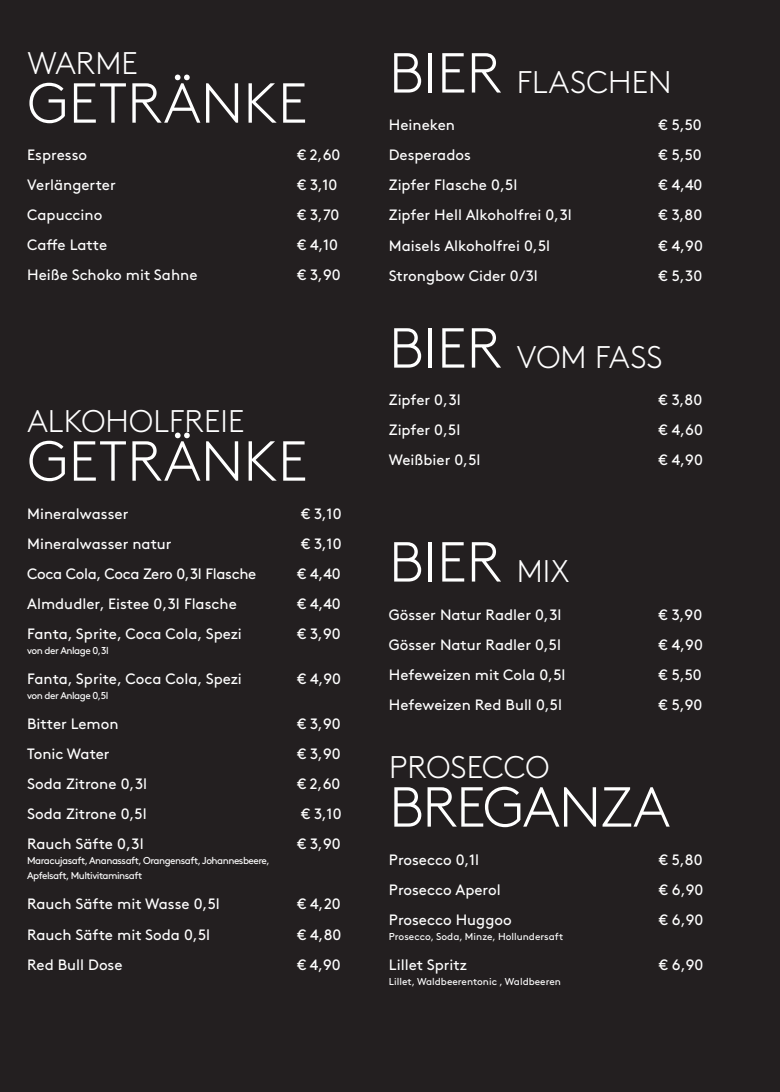
<style>
.page{position:relative;width:780px;height:1092px;background:#fff}
.page>*{position:absolute;margin:0;border:0;box-sizing:border-box;transform-origin:0 0}
.t1{font:300 56.25px "Brown";letter-spacing:.005em;color:#fff}
.t2{font:300 56.25px "Brown";letter-spacing:-.015em;color:#fff}
.t3{font:300 31.25px "Brown";letter-spacing:.005em;color:#fff}
.t4{font:15px "Brown";color:#fff}
.t5{font:15px "Brown Std";color:#fff}
.t6{font:15px "Brown";letter-spacing:-.02em;color:#fff}
.t7{font:10px "Brown";letter-spacing:-.05em;color:#fff}
.t8{font:10px "Brown";color:#fff}
.s1{font-size:56.25px}
.s2{font-size:31.25px}
</style>
<div class="page">
<div style="left:0;top:0;width:780px;height:1091px;background:#231f20"></div>
<p class="t3" style="left:27px;top:40px;width:112px">WARME</p>
<p class="t1" style="left:27px;top:62px;width:281px">GETRÄNKE</p>
<p class="t4" style="left:27px;top:144px;width:61px">Espresso</p>
<p class="t4" style="left:297px;top:144px;width:44px">€ 2,60</p>
<p class="t4" style="left:27px;top:174px;width:90px">Verlängerter</p>
<p class="t4" style="left:297px;top:174px;width:42px">€ 3,10</p>
<p class="t4" style="left:27px;top:204px;width:77px">Capuccino</p>
<p class="t4" style="left:297px;top:204px;width:43px">€ 3,70</p>
<p class="t4" style="left:27px;top:234px;width:81px">Caffe Latte</p>
<p class="t4" style="left:297px;top:234px;width:42px">€ 4,10</p>
<p class="t4" style="left:27px;top:264px;width:172px">Heiße Schoko mit Sahne</p>
<p class="t4" style="left:297px;top:264px;width:45px">€ 3,90</p>
<p class="t3" style="left:27px;top:398px;width:218px">ALKOHOLFREIE</p>
<p class="t1" style="left:27px;top:419px;width:281px">GETRÄNKE</p>
<p class="t4" style="left:27px;top:502px;width:103px">Mineralwasser</p>
<p class="t4" style="left:301px;top:502px;width:42px">€ 3,10</p>
<p class="t4" style="left:27px;top:532px;width:146px">Mineralwasser natur</p>
<p class="t4" style="left:301px;top:532px;width:42px">€ 3,10</p>
<p class="t6" style="left:27px;top:562px;width:231px">Coca Cola, Coca Zero 0,3l Flasche</p>
<p class="t4" style="left:297px;top:562px;width:45px">€ 4,40</p>
<p class="t4" style="left:27px;top:592px;width:211px">Almdudler, Eistee 0,3l Flasche</p>
<p class="t4" style="left:297px;top:592px;width:45px">€ 4,40</p>
<p class="t4" style="left:27px;top:622px;width:216px">Fanta, Sprite, Coca Cola, Spezi</p>
<p class="t4" style="left:297px;top:622px;width:45px">€ 3,90</p>
<p class="t7" style="left:27px;top:643px;width:83px">von der Anlage 0,3l</p>
<p class="t4" style="left:27px;top:667px;width:216px">Fanta, Sprite, Coca Cola, Spezi</p>
<p class="t4" style="left:297px;top:667px;width:45px">€ 4,90</p>
<p class="t7" style="left:27px;top:688px;width:83px">von der Anlage 0,5l</p>
<p class="t4" style="left:27px;top:712px;width:93px">Bitter Lemon</p>
<p class="t4" style="left:297px;top:712px;width:45px">€ 3,90</p>
<p class="t4" style="left:27px;top:742px;width:84px">Tonic Water</p>
<p class="t4" style="left:297px;top:742px;width:45px">€ 3,90</p>
<p class="t4" style="left:27px;top:772px;width:121px">Soda Zitrone 0,3l</p>
<p class="t4" style="left:297px;top:772px;width:44px">€ 2,60</p>
<p class="t4" style="left:27px;top:802px;width:121px">Soda Zitrone 0,5l</p>
<p class="t4" style="left:301px;top:802px;width:42px">€ 3,10</p>
<p class="t4" style="left:27px;top:832px;width:118px">Rauch Säfte 0,3l</p>
<p class="t4" style="left:297px;top:832px;width:45px">€ 3,90</p>
<p class="t7" style="left:27px;top:853px;width:244px">Maracujasaft, Ananassaft, Orangensaft, Johannesbeere,</p>
<p class="t7" style="left:27px;top:868px;width:117px">Apfelsaft, Multivitaminsaft</p>
<p class="t4" style="left:27px;top:892px;width:194px">Rauch Säfte mit Wasse 0,5l</p>
<p class="t4" style="left:297px;top:892px;width:45px">€ 4,20</p>
<p class="t4" style="left:27px;top:922px;width:184px">Rauch Säfte mit Soda 0,5l</p>
<p class="t4" style="left:297px;top:922px;width:45px">€ 4,80</p>
<p class="t4" style="left:27px;top:952px;width:97px">Red Bull Dose</p>
<p class="t4" style="left:297px;top:952px;width:45px">€ 4,90</p>
<p class="t3" style="left:389px;top:59px;width:284px"><span class="s1">BIER</span> FLASCHEN</p>
<p class="t5" style="left:389px;top:116px;width:68px">Heineken</p>
<p class="t5" style="left:659px;top:116px;width:44px">€ 5,50</p>
<p class="t5" style="left:389px;top:146px;width:84px">Desperados</p>
<p class="t5" style="left:659px;top:146px;width:44px">€ 5,50</p>
<p class="t5" style="left:389px;top:176px;width:130px">Zipfer Flasche 0,5l</p>
<p class="t5" style="left:659px;top:176px;width:45px">€ 4,40</p>
<p class="t5" style="left:389px;top:206px;width:185px">Zipfer Hell Alkoholfrei 0,3l</p>
<p class="t5" style="left:659px;top:206px;width:45px">€ 3,80</p>
<p class="t5" style="left:389px;top:236px;width:163px">Maisels Alkoholfrei 0,5l</p>
<p class="t5" style="left:659px;top:236px;width:45px">€ 4,90</p>
<p class="t5" style="left:389px;top:266px;width:150px">Strongbow Cider 0/3l</p>
<p class="t5" style="left:659px;top:266px;width:45px">€ 5,30</p>
<p class="t3" style="left:389px;top:334px;width:275px"><span class="s1">BIER</span> VOM FASS</p>
<p class="t4" style="left:389px;top:388px;width:73px">Zipfer 0,3l</p>
<p class="t4" style="left:659px;top:388px;width:45px">€ 3,80</p>
<p class="t4" style="left:389px;top:418px;width:73px">Zipfer 0,5l</p>
<p class="t4" style="left:659px;top:418px;width:45px">€ 4,60</p>
<p class="t4" style="left:389px;top:448px;width:93px">Weißbier 0,5l</p>
<p class="t4" style="left:659px;top:448px;width:45px">€ 4,90</p>
<p class="t1" style="left:389px;top:520px;width:182px">BIER <span class="s2">MIX</span></p>
<p class="t4" style="left:389px;top:603px;width:174px">Gösser Natur Radler 0,3l</p>
<p class="t4" style="left:659px;top:603px;width:45px">€ 3,90</p>
<p class="t4" style="left:389px;top:633px;width:174px">Gösser Natur Radler 0,5l</p>
<p class="t4" style="left:659px;top:633px;width:45px">€ 4,90</p>
<p class="t4" style="left:389px;top:663px;width:178px">Hefeweizen mit Cola 0,5l</p>
<p class="t4" style="left:659px;top:663px;width:44px">€ 5,50</p>
<p class="t4" style="left:389px;top:693px;width:175px">Hefeweizen Red Bull 0,5l</p>
<p class="t4" style="left:659px;top:693px;width:45px">€ 5,90</p>
<p class="t3" style="left:389px;top:744px;width:162px">PROSECCO</p>
<p class="t2" style="left:389px;top:765px;width:282px">BREGANZA</p>
<p class="t4" style="left:389px;top:848px;width:92px">Prosecco 0,1l</p>
<p class="t4" style="left:659px;top:848px;width:45px">€ 5,80</p>
<p class="t4" style="left:389px;top:878px;width:113px">Prosecco Aperol</p>
<p class="t4" style="left:659px;top:878px;width:46px">€ 6,90</p>
<p class="t4" style="left:389px;top:908px;width:124px">Prosecco Huggoo</p>
<p class="t4" style="left:659px;top:908px;width:46px">€ 6,90</p>
<p class="t8" style="left:389px;top:928px;width:176px">Prosecco, Soda, Minze, Hollundersaft</p>
<p class="t4" style="left:389px;top:953px;width:79px">Lillet Spritz</p>
<p class="t4" style="left:659px;top:953px;width:46px">€ 6,90</p>
<p class="t8" style="left:389px;top:973px;width:173px">Lillet, Waldbeerentonic , Waldbeeren</p>
</div>
